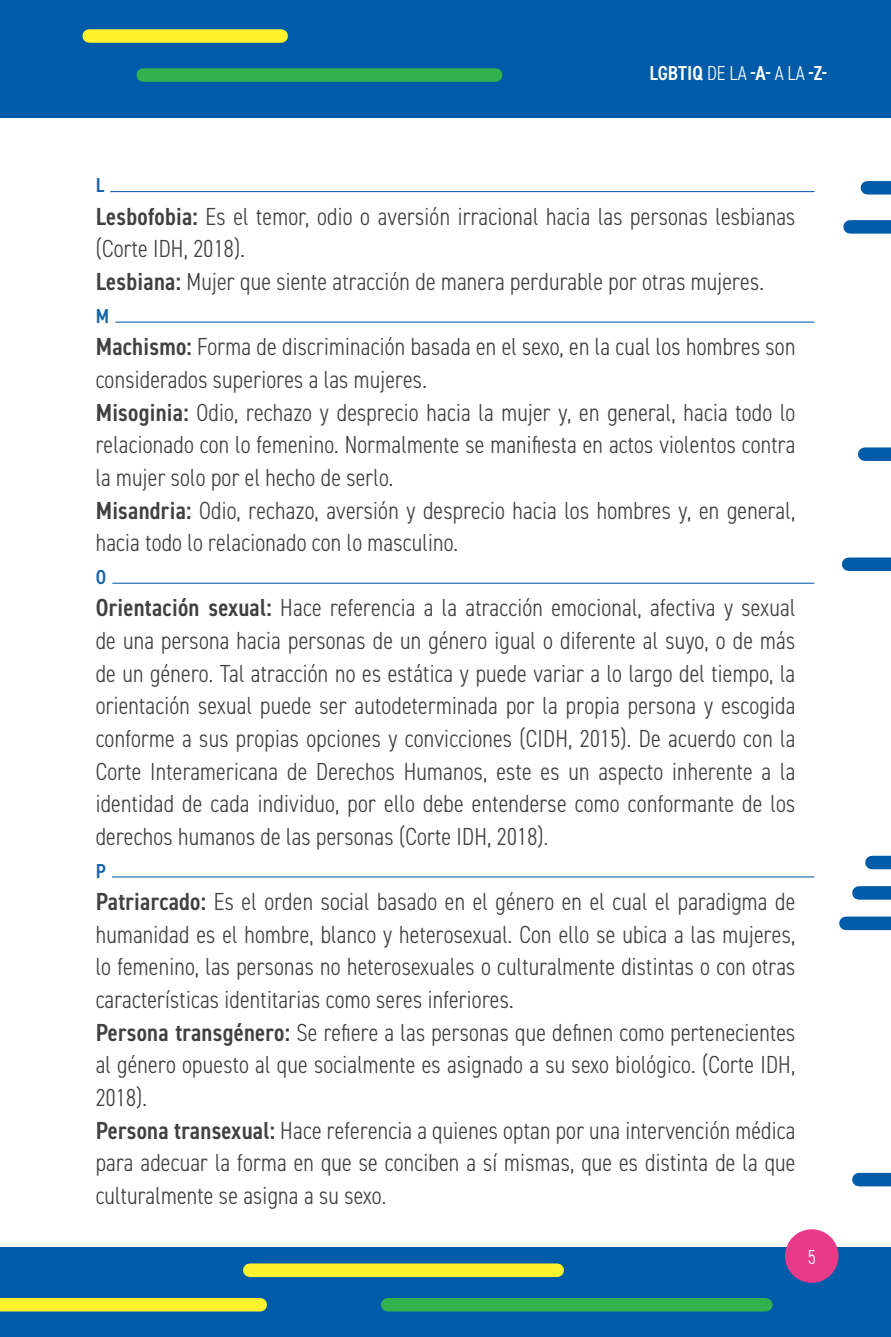
<style>
.page{position:relative;width:891px;height:1337px;background:#fff}
.page>*{position:absolute;margin:0;border:0;box-sizing:border-box;transform-origin:0 0}
.palabras_conceptos{font:300 condensed 24.75px/32.6px "DIN2014";letter-spacing:.01em;color:#404041;text-align:justify}
.t1{font:600 condensed 20.25px "DIN2014";color:#fff}
.Inicial_conceptos{font:600 condensed 20.25px "DIN2014";color:#1765ad}
.t2{font:300 condensed 20.25px "DIN2014";color:#fff}
.s1{font-weight:300}
.s2{font-weight:600}
</style>
<div class="page">
<div style="left:0;top:0;width:891px;height:118px;background:#005ba8"></div>
<div style="left:0;top:1247px;width:891px;height:89px;background:#005ba8"></div>
<div style="left:867px;top:181px;width:24px;height:13px;background:#005ba8"></div>
<div style="left:865px;top:447px;width:26px;height:14px;background:#005ba8"></div>
<div style="left:849px;top:557px;width:42px;height:14px;background:#005ba8"></div>
<div style="left:872px;top:855px;width:19px;height:14px;background:#005ba8"></div>
<div style="left:859px;top:886px;width:32px;height:13px;background:#005ba8"></div>
<div style="left:859px;top:1172px;width:32px;height:14px;background:#005ba8"></div>
<div style="left:846px;top:916px;width:45px;height:14px;background:#005ba8"></div>
<div style="left:850px;top:220px;width:41px;height:14px;background:#005ba8"></div>
<div style="left:785px;top:1229px;width:54px;height:53px;background:#e73b8a;border-radius:50%"></div>
<div style="left:0;top:1298px;width:260px;height:13px;background:#fff22f"></div>
<div style="left:250px;top:1263px;width:307px;height:14px;background:#fff22f"></div>
<div style="left:89px;top:29px;width:192px;height:14px;background:#fff22f"></div>
<div style="left:143px;top:68px;width:353px;height:14px;background:#32b14f"></div>
<div style="left:388px;top:1298px;width:378px;height:13px;background:#32b14f"></div>
<hr style="left:96px;top:191px;width:718px;height:1px;background:#1765ad">
<hr style="left:89px;top:189px;width:21px;height:4px;background:#fff">
<hr style="left:96px;top:321px;width:718px;height:2px;background:#1765ad">
<div style="left:89px;top:319px;width:26px;height:5px;background:#fff"></div>
<hr style="left:96px;top:582px;width:718px;height:2px;background:#1765ad">
<div style="left:89px;top:580px;width:23px;height:5px;background:#fff"></div>
<hr style="left:96px;top:876px;width:718px;height:1px;background:#1765ad">
<div style="left:89px;top:874px;width:23px;height:5px;background:#fff"></div>
<p class="t1" style="left:650px;top:59px;width:179px">LGBTIQ <span class="s1">DE LA</span> -A- <span class="s1">A LA</span> -Z-</p>
<p class="Inicial_conceptos" style="left:96px;top:172px;width:10px">L</p>
<p class="palabras_conceptos" style="left:96px;top:200px;width:701px"><span class="s2">Lesbofobia:</span> Es el temor, odio o aversión irracional hacia las personas lesbianas (Corte IDH, 2018).</p>
<p class="palabras_conceptos" style="left:96px;top:265px;width:670px"><span class="s2">Lesbiana:</span> Mujer que siente atracción de manera perdurable por otras mujeres.</p>
<p class="Inicial_conceptos" style="left:96px;top:302px;width:15px">M</p>
<p class="palabras_conceptos" style="left:96px;top:330px;width:701px"><span class="s2">Machismo:</span> Forma de discriminación basada en el sexo, en la cual los hombres son considerados superiores a las mujeres.</p>
<p class="palabras_conceptos" style="left:96px;top:396px;width:701px"><span class="s2">Misoginia:</span> Odio, rechazo y desprecio hacia la mujer y, en general, hacia todo lo relacionado con lo femenino. Normalmente se manifiesta en actos violentos contra la mujer solo por el hecho de serlo.</p>
<p class="palabras_conceptos" style="left:96px;top:494px;width:701px"><span class="s2">Misandria:</span> Odio, rechazo, aversión y desprecio hacia los hombres y, en general, hacia todo lo relacionado con lo masculino.</p>
<p class="Inicial_conceptos" style="left:96px;top:563px;width:12px">O</p>
<p class="palabras_conceptos" style="left:96px;top:591px;width:701px"><span class="s2">Orientación sexual:</span> Hace referencia a la atracción emocional, afectiva y sexual de una persona hacia personas de un género igual o diferente al suyo, o de más de un género. Tal atracción no es estática y puede variar a lo largo del tiempo, la orientación sexual puede ser autodeterminada por la propia persona y escogida conforme a sus propias opciones y convicciones (CIDH, 2015). De acuerdo con la Corte Interamericana de Derechos Humanos, este es un aspecto inherente a la identidad de cada individuo, por ello debe entenderse como conformante de los derechos humanos de las personas (Corte IDH, 2018).</p>
<p class="Inicial_conceptos" style="left:96px;top:857px;width:12px">P</p>
<p class="palabras_conceptos" style="left:96px;top:885px;width:701px"><span class="s2">Patriarcado:</span> Es el orden social basado en el género en el cual el paradigma de humanidad es el hombre, blanco y heterosexual. Con ello se ubica a las mujeres, lo femenino, las personas no heterosexuales o culturalmente distintas o con otras características identitarias como seres inferiores.</p>
<p class="palabras_conceptos" style="left:96px;top:1016px;width:701px"><span class="s2">Persona transgénero:</span> Se refiere a las personas que definen como pertenecientes al género opuesto al que socialmente es asignado a su sexo biológico. (Corte IDH, 2018).</p>
<p class="palabras_conceptos" style="left:96px;top:1113px;width:701px"><span class="s2">Persona transexual:</span> Hace referencia a quienes optan por una intervención médica para adecuar la forma en que se conciben a sí mismas, que es distinta de la que culturalmente se asigna a su sexo.</p>
<p class="t2" style="left:808px;top:1244px;width:10px">5</p>
</div>
